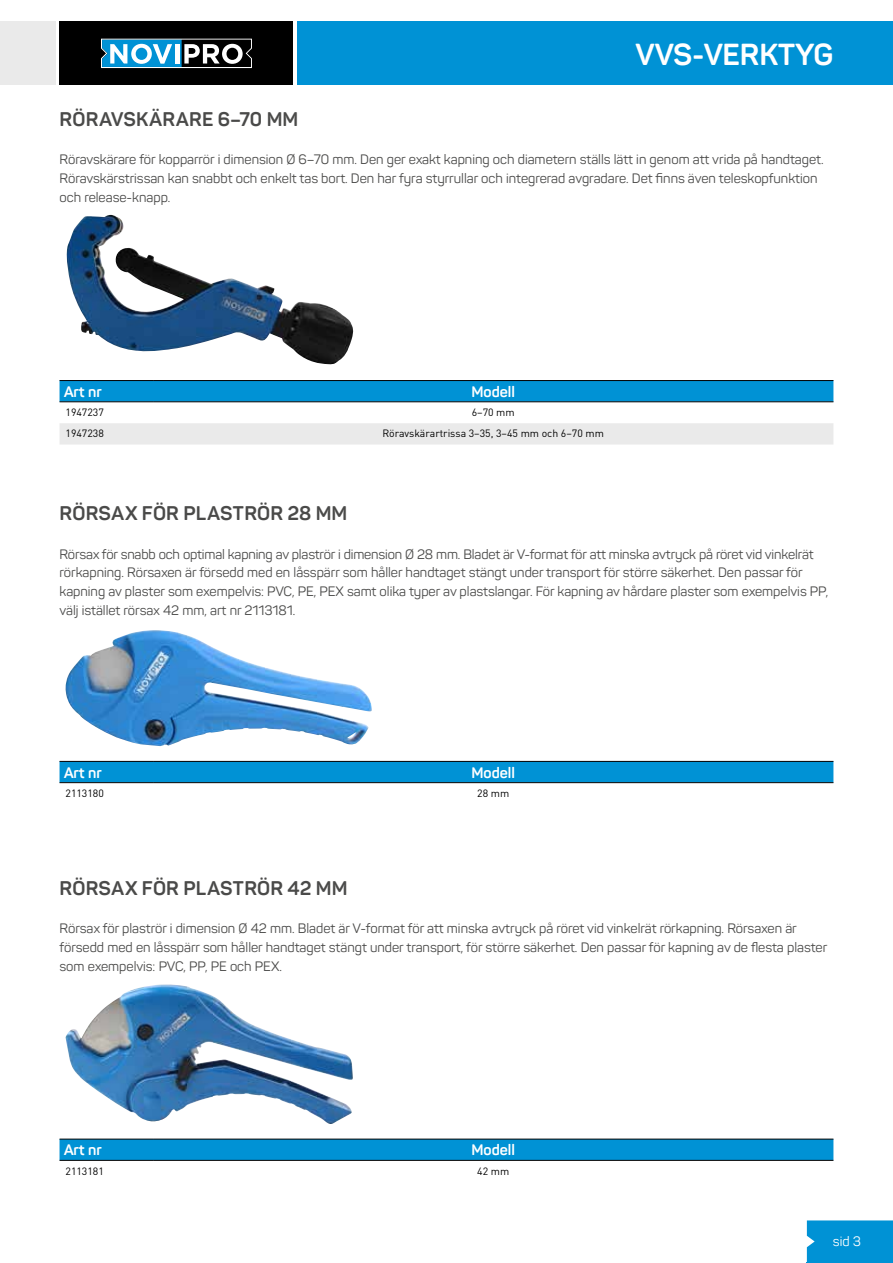
<style>
.page{position:relative;width:893px;height:1263px;background:#fff}
.page>*{position:absolute;margin:0;border:0;box-sizing:border-box;transform-origin:0 0}
.t1{font:700 30px "Panton";color:#fff}
.t2{font:700 19.5px "Panton";letter-spacing:.01em;color:#4a4a49}
.t3{font:700 15px "Panton";color:#fff}
.t4{font:13.5px/18.8px "Panton";color:#4a4a49}
.t5{font:13.5px "Panton";color:#fff}
.t6{font:10.5px "DIN Pro";color:#000}
</style>
<div class="page">
<hr style="left:807px;top:1262px;width:86px;height:1px;background:#0092d5">
<div style="left:807px;top:1220px;width:86px;height:42px;background:#0092d5"></div>
<img style="left:65px;top:985px;width:287px;height:139px">
<div style="left:60px;top:1140px;width:773px;height:20px;background:#0092d5"></div>
<hr style="left:60px;top:1160px;width:93px;height:1px;background:#000">
<hr style="left:153px;top:1160px;width:680px;height:1px;background:#000">
<hr style="left:60px;top:1139px;width:93px;height:1px;background:#000">
<hr style="left:153px;top:1139px;width:680px;height:1px;background:#000">
<div style="left:60px;top:21px;width:233px;height:64px;background:#000"></div>
<svg style="left:101px;top:39px;width:151px;height:29px"></svg>
<div style="left:298px;top:21px;width:595px;height:64px;background:#0092d5"></div>
<div style="left:0;top:21px;width:55px;height:64px;background:#eaeaea"></div>
<img style="left:66px;top:215px;width:288px;height:150px">
<svg style="left:60px;top:381px;width:773px;height:63px"></svg>
<hr style="left:60px;top:402px;width:93px;height:1px;background:#000">
<hr style="left:153px;top:402px;width:680px;height:1px;background:#000">
<hr style="left:60px;top:380px;width:93px;height:1px;background:#000">
<hr style="left:153px;top:380px;width:680px;height:1px;background:#000">
<img style="left:65px;top:630px;width:307px;height:116px">
<div style="left:60px;top:762px;width:773px;height:22px;background:#0092d5"></div>
<hr style="left:60px;top:782px;width:93px;height:1px;background:#000">
<hr style="left:153px;top:782px;width:680px;height:1px;background:#000">
<hr style="left:60px;top:761px;width:93px;height:1px;background:#000">
<hr style="left:153px;top:761px;width:680px;height:1px;background:#000">
<h1 class="t1" style="left:635px;top:35px;width:200px">VVS-VERKTYG</h1>
<h2 class="t2" style="left:60px;top:107px;width:240px">RÖRAVSKÄRARE 6–70 MM</h2>
<p class="t4" style="left:60px;top:150px;width:765px">Röravskärare för kopparrör i dimension Ø 6–70 mm. Den ger exakt kapning och diametern ställs lätt in genom att vrida på handtaget.<br>Röravskärstrissan kan snabbt och enkelt tas bort. Den har fyra styrrullar och integrerad avgradare. Det finns även teleskopfunktion och release-knapp.</p>
<p class="t3" style="left:64px;top:382px;width:39px">Art nr</p>
<p class="t3" style="left:471px;top:382px;width:45px">Modell</p>
<p class="t6" style="left:66px;top:404px;width:40px">1947237</p>
<p class="t6" style="left:472px;top:404px;width:44px">6–70 mm</p>
<p class="t6" style="left:66px;top:425px;width:40px">1947238</p>
<p class="t6" style="left:383px;top:425px;width:223px">Röravskärartrissa 3–35, 3–45 mm och 6–70 mm</p>
<h2 class="t2" style="left:60px;top:501px;width:289px">RÖRSAX FÖR PLASTRÖR 28 MM</h2>
<p class="t4" style="left:60px;top:544px;width:770px">Rörsax för snabb och optimal kapning av plaströr i dimension Ø 28 mm. Bladet är V-format för att minska avtryck på röret vid vinkelrät rörkapning. Rörsaxen är försedd med en låsspärr som håller handtaget stängt under transport för större säkerhet. Den passar för kapning av plaster som exempelvis: PVC, PE, PEX samt olika typer av plastslangar. För kapning av hårdare plaster som exempelvis PP, välj istället rörsax 42 mm, art nr 2113181.</p>
<p class="t3" style="left:64px;top:763px;width:39px">Art nr</p>
<p class="t3" style="left:471px;top:763px;width:45px">Modell</p>
<p class="t6" style="left:66px;top:785px;width:40px">2113180</p>
<p class="t6" style="left:477px;top:785px;width:34px">28 mm</p>
<h2 class="t2" style="left:60px;top:876px;width:289px">RÖRSAX FÖR PLASTRÖR 42 MM</h2>
<p class="t4" style="left:60px;top:919px;width:769px">Rörsax för plaströr i dimension Ø 42 mm. Bladet är V-format för att minska avtryck på röret vid vinkelrät rörkapning. Rörsaxen är försedd med en låsspärr som håller handtaget stängt under transport, för större säkerhet. Den passar för kapning av de flesta plaster som exempelvis: PVC, PP, PE och PEX.</p>
<p class="t3" style="left:64px;top:1141px;width:39px">Art nr</p>
<p class="t3" style="left:471px;top:1141px;width:45px">Modell</p>
<p class="t6" style="left:66px;top:1162px;width:40px">2113181</p>
<p class="t6" style="left:477px;top:1162px;width:34px">42 mm</p>
<p class="t5" style="left:833px;top:1233px;width:29px">sid 3</p>
</div>
